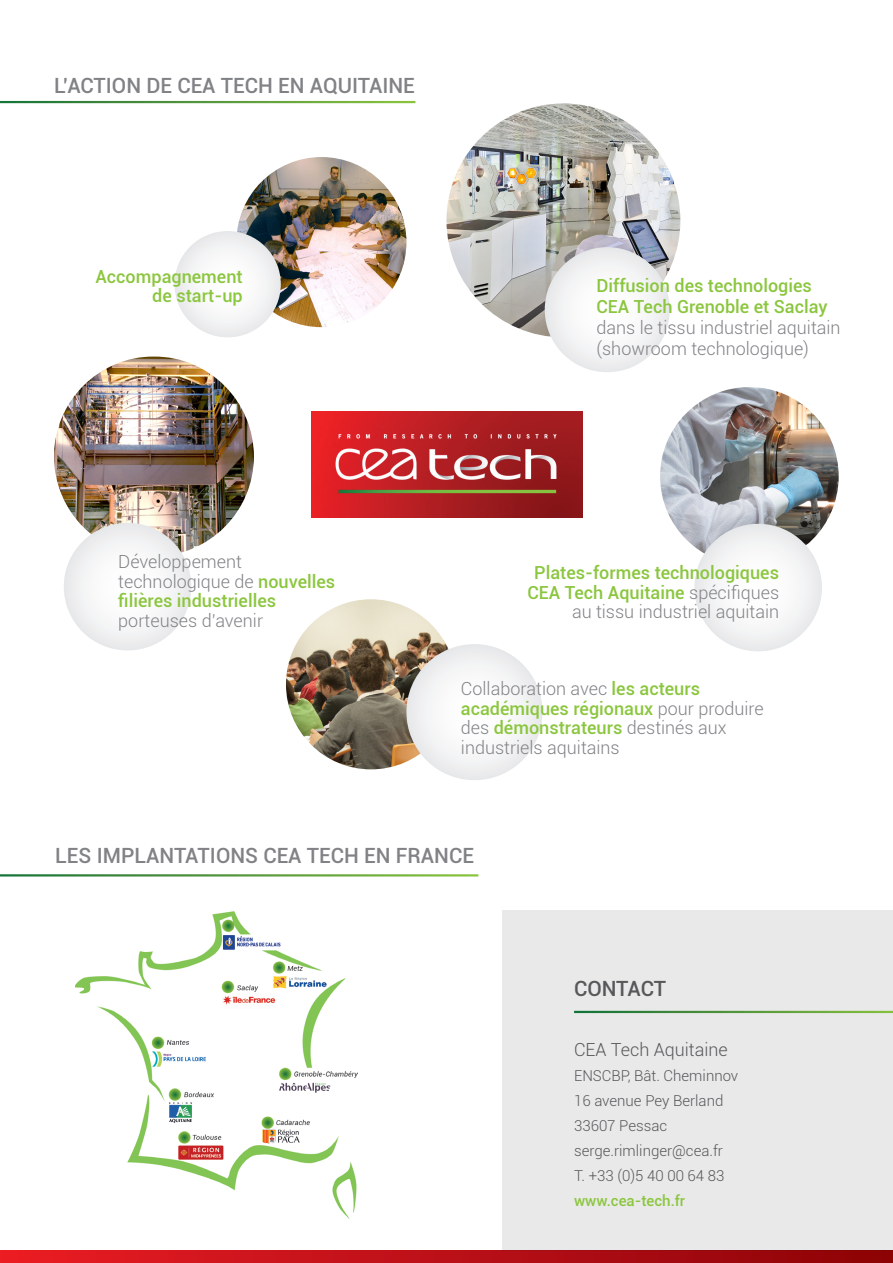
<style>
.page{position:relative;width:893px;height:1263px;background:#fff}
.page>*{position:absolute;margin:0;border:0;box-sizing:border-box;transform-origin:0 0}
.t1{font:500 21px "Roboto";color:#808285}
.t2{font:500 21px "Roboto";letter-spacing:-.01em;color:#57585a}
.t3{font:300 18px/19.5px "Roboto";color:#808285}
.t4{font:500 18px/19.5px "Roboto";color:#8bc63e;text-align:right}
.t5{font:300 18px "Roboto";color:#57585a}
.t6{font:300 15px "Roboto";color:#57585a}
.t7{font:500 15px "Roboto";color:#8bc63e}
.s1{font-weight:500;color:#8bc63e}
.s2{font-weight:300;color:#808285}
</style>
<div class="page">
<img style="left:236px;top:157px;width:170px;height:170px;border-radius:85px">
<img style="left:286px;top:599px;width:170px;height:170px;border-radius:85px">
<img style="left:660px;top:387px;width:179px;height:179px;border-radius:89px">
<img style="left:446px;top:103px;width:234px;height:234px;border-radius:117px">
<img style="left:54px;top:356px;width:200px;height:200px;border-radius:100px">
<svg style="left:0;top:1250px;width:893px;height:13px;background:#ba0f16"></svg>
<img style="left:75px;top:911px;width:282px;height:308px">
<img style="left:311px;top:411px;width:272px;height:106px">
<div style="left:502px;top:910px;width:391px;height:340px;background:#e9e9e9"></div>
<div style="left:545px;top:247px;width:125px;height:125px;background:#f3f4f4;border-radius:63px"></div>
<hr style="left:574px;top:1011px;width:319px;height:2px;background:#fff">
<div style="left:694px;top:524px;width:128px;height:127px;background:#f3f4f4;border-radius:64px"></div>
<div style="left:406px;top:644px;width:136px;height:136px;background:#f3f4f4;border-radius:68px"></div>
<div style="left:64px;top:523px;width:127px;height:127px;background:#f3f4f4;border-radius:64px"></div>
<div style="left:174px;top:231px;width:107px;height:106px;background:#f3f4f4;border-radius:53px"></div>
<p class="t1" style="left:54px;top:71px;width:362px">L’ACTION DE CEA TECH EN AQUITAINE</p>
<p class="t4" style="left:95px;top:266px;width:149px">Accompagnement de start-up</p>
<p class="t3" style="left:596px;top:274px;width:246px;line-height:21px"><span class="s1">Diffusion des technologies<br>CEA Tech Grenoble et Saclay </span>dans le tissu industriel aquitain (showroom technologique)</p>
<p class="t3" style="left:118px;top:551px;width:219px">Développement technologique de <span class="s1">nouvelles filières industrielles </span>porteuses d’avenir</p>
<p class="t4" style="left:527px;top:562px;width:253px">Plates-formes technologiques<br>CEA Tech Aquitaine <span class="s2">spécifiques au tissu industriel aquitain</span></p>
<p class="t3" style="left:461px;top:679px;width:304px">Collaboration avec <span class="s1">les acteurs académiques régionaux</span> pour produire des <span class="s1">démonstrateurs</span> destinés aux industriels aquitains</p>
<p class="t1" style="left:55px;top:841px;width:420px">LES IMPLANTATIONS CEA TECH EN FRANCE</p>
<p class="t2" style="left:574px;top:974px;width:93px">CONTACT</p>
<p class="t5" style="left:574px;top:1037px;width:155px">CEA Tech Aquitaine</p>
<p class="t6" style="left:574px;top:1065px;width:166px">ENSCBP, Bât. Cheminnov</p>
<p class="t6" style="left:574px;top:1090px;width:151px">16 avenue Pey Berland</p>
<p class="t6" style="left:574px;top:1115px;width:95px">33607 Pessac</p>
<p class="t6" style="left:574px;top:1140px;width:150px">serge.rimlinger@cea.fr</p>
<p class="t6" style="left:574px;top:1165px;width:152px">T. +33 (0)5 40 00 64 83</p>
<p class="t7" style="left:574px;top:1190px;width:113px">www.cea-tech.fr</p>
</div>
